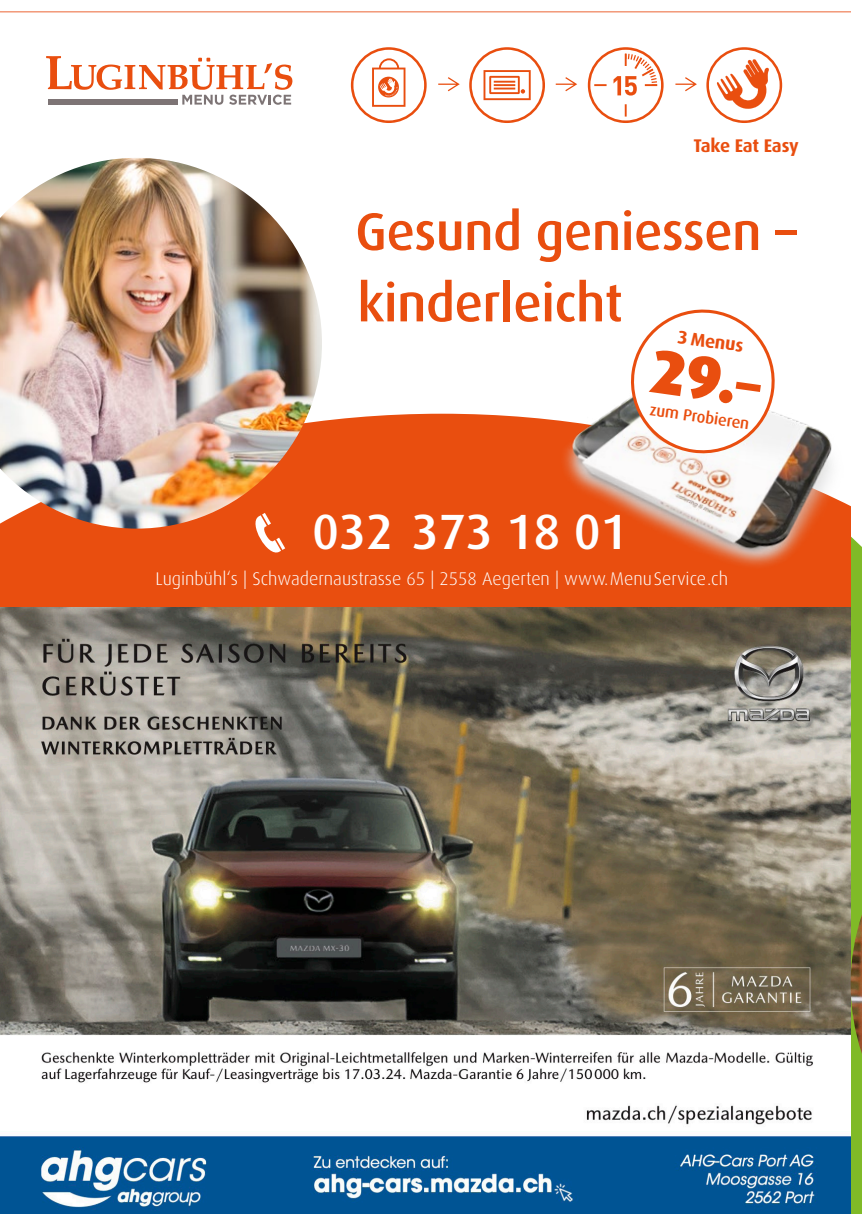
<style>
.page{position:relative;width:862px;height:1214px;background:#fff}
.page>*{position:absolute;margin:0;border:0;box-sizing:border-box;transform-origin:0 0}
.t1{font:900 62px "Dax";color:#e94e0f}
.t2{font:500 53px/71.4px "Dax";letter-spacing:-.01em;color:#e94e0f}
.t3{font:500 49.6px "Dax";color:#fff}
.t4{font:300 18.4px "Dax";color:#fff}
.t5{font:700 18.4px "Dax";letter-spacing:-.015em;color:#e94e0f}
.t6{font:500 16.4px "Dax";color:#e94e0f}
.s1{font-size:55.8px}
</style>
<div class="page">
<svg style="left:850px;top:11px;width:12px;height:695px"></svg>
<img style="left:0;top:11px;width:850px;height:597px">
<svg style="left:706px;top:47px;width:76px;height:76px"></svg>
<svg style="left:675px;top:77px;width:22px;height:14px"></svg>
<svg style="left:438px;top:77px;width:22px;height:14px"></svg>
<svg style="left:556px;top:77px;width:21px;height:14px"></svg>
<svg style="left:469px;top:47px;width:76px;height:76px"></svg>
<svg style="left:588px;top:47px;width:75px;height:76px"></svg>
<svg style="left:351px;top:47px;width:76px;height:76px"></svg>
<img style="left:0;top:608px;width:850px;height:605px">
<img style="left:850px;top:914px;width:12px;height:139px">
<p class="t5" style="left:693px;top:135px;width:107px">Take Eat Easy</p>
<h2 class="t2" style="left:355px;top:196px;width:443px">Gesund geniessen – kinderleicht</h2>
<p class="t5" style="left:679px;top:326px;width:68px;rotate:8deg">3 Menus</p>
<h1 class="t1" style="left:655px;top:334px;width:113px;rotate:8deg">29<span class="s1">.–</span></h1>
<p class="t6" style="left:651px;top:400px;width:102px;rotate:8deg">zum Probieren</p>
<h3 class="t3" style="left:312px;top:504px;width:317px">032 373 18 01</h3>
<p class="t4" style="left:155px;top:568px;width:574px">Luginbühl‘s | Schwadernaustrasse 65 | 2558 Aegerten | www.MenuService.ch</p>
</div>
